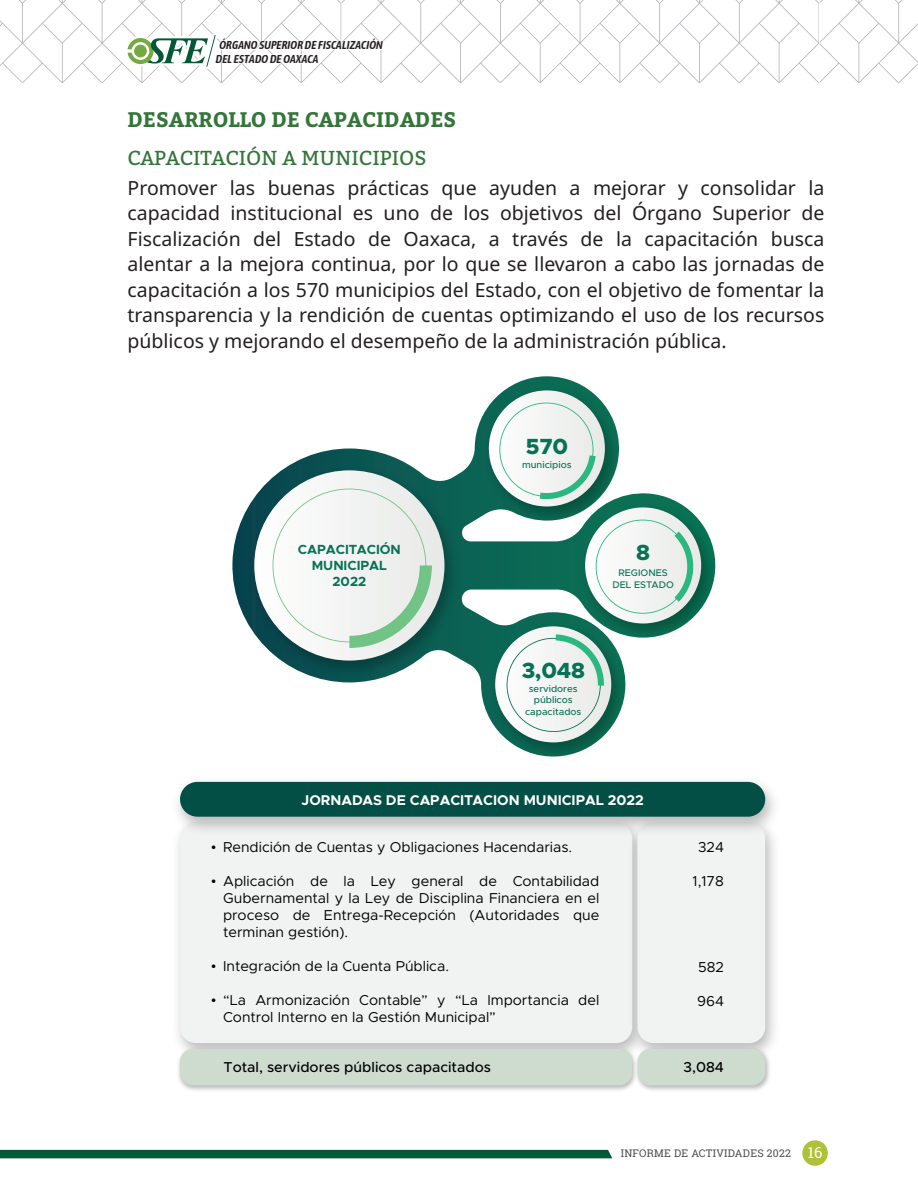
<style>
.page{position:relative;width:918px;height:1188px;background:#fff}
.page>*{position:absolute;margin:0;border:0;box-sizing:border-box;transform-origin:0 0}
.t1{font:800 22.05px "Metropolis";letter-spacing:-.01em;color:#087254}
.TITULO_2{font:700 21px "Bitter";color:#34753a}
.TITULO_3{font:20.25px "Bitter";color:#34753a}
.t2{font:19.5px/25.5px "Noto Sans";color:#231f20;text-align:justify}
.t3{font:14.4px/17.1px "Metropolis";color:#000001;text-align:justify}
.t4{font:500 14.4px "Metropolis";color:#000001}
.t5{font:700 14.25px "Metropolis";color:#fff}
.t6{font:700 13.35px/15.9px "Metropolis";color:#087254;text-align:center}
.t7{font:italic 600 11.4px/13.6px "Asap Condensed";color:#231f20}
.t8{font:10.5px "Roboto Slab";letter-spacing:.025em;color:#4b4c4d}
.t9{font:500 9.6px/11.6px "Metropolis";color:#087254;text-align:center}
.s1{font-family:"Times New Roman"}
.s2{font-size:15px;color:#fff}
</style>
<div class="page">
<svg style="left:0;top:0;width:918px;height:83px"></svg>
<div style="left:802px;top:1140px;width:26px;height:26px;background:#aec137;border-radius:50%"></div>
<div style="left:0;top:1150px;width:612px;height:8px;background:#035837"></div>
<div style="left:180px;top:822px;width:452px;height:221px;background:#f1f3f2;border-radius:16px"></div>
<img style="left:624px;top:841px;width:151px;height:204px">
<div style="left:638px;top:822px;width:127px;height:221px;background:#f1f3f2;border-radius:16px"></div>
<img style="left:177px;top:1045px;width:455px;height:46px">
<div style="left:180px;top:1049px;width:452px;height:36px;background:#cedbcf;border-radius:13px"></div>
<img style="left:632px;top:1045px;width:138px;height:46px">
<div style="left:638px;top:1049px;width:127px;height:36px;background:#cedbcf;border-radius:13px"></div>
<img style="left:175px;top:781px;width:599px;height:60px">
<div style="left:180px;top:782px;width:585px;height:35px;background:#034f45;border-radius:17px"></div>
<svg style="left:232px;top:376px;width:441px;height:332px"></svg>
<img style="left:244px;top:463px;width:220px;height:220px">
<svg style="left:254px;top:470px;width:191px;height:191px"></svg>
<svg style="left:273px;top:489px;width:159px;height:159px"></svg>
<img style="left:479px;top:383px;width:146px;height:146px">
<svg style="left:489px;top:390px;width:116px;height:116px"></svg>
<svg style="left:495px;top:398px;width:103px;height:104px"></svg>
<img style="left:575px;top:500px;width:141px;height:146px">
<svg style="left:585px;top:507px;width:116px;height:117px"></svg>
<svg style="left:591px;top:515px;width:107px;height:103px"></svg>
<img style="left:485px;top:619px;width:146px;height:138px">
<svg style="left:495px;top:626px;width:116px;height:116px"></svg>
<svg style="left:502px;top:633px;width:103px;height:104px"></svg>
<p class="t7" style="left:215px;top:38px;width:170px;text-indent:4px">ÓRGANO SUPERIOR DE FISCALIZACIÓN<br>DEL ESTADO DE OAXACA</p>
<p class="TITULO_2" style="left:128px;top:103px;width:330px">DESARROLLO DE CAPACIDADES</p>
<p class="TITULO_3" style="left:128px;top:143px;width:300px">CAPACITACIÓN A MUNICIPIOS</p>
<p class="t2" style="left:128px;top:175px;width:698px">Promover las buenas prácticas que ayuden a mejorar y consolidar la capacidad institucional es uno de los objetivos del Órgano Superior de Fiscalización del Estado de Oaxaca, a través de la capacitación busca alentar a la mejora continua, por lo que se llevaron a cabo las jornadas de capacitación a los 570 municipios del Estado, con el objetivo de fomentar la transparencia y la rendición de cuentas optimizando el uso de los recursos públicos y mejorando el desempeño de la administración pública.</p>
<p class="t6" style="left:298px;top:542px;width:105px">CAPACITACIÓN<br>MUNICIPAL<br>2022</p>
<p class="t1" style="left:526px;top:432px;width:44px">570</p>
<p class="t9" style="left:522px;top:459px;width:51px">municipios</p>
<p class="t1" style="left:636px;top:538px;width:15px">8</p>
<p class="t9" style="left:612px;top:567px;width:63px">REGIONES<br>DEL ESTADO</p>
<p class="t1" style="left:522px;top:657px;width:65px">3,048</p>
<p class="t9" style="left:525px;top:683px;width:58px">servidores públicos capacitados</p>
<p class="t5" style="left:302px;top:791px;width:344px">JORNADAS DE CAPACITACION MUNICIPAL 2022</p>
<p class="t3" style="left:211px;top:838px;width:363px"><span class="s1">•</span> Rendición de Cuentas y Obligaciones Hacendarias.</p>
<p class="t3" style="left:223px;top:872px;width:378px;text-indent:-12px"><span class="s1">•</span> Aplicación de la Ley general de Contabilidad Gubernamental y la Ley de Disciplina Financiera en el proceso de Entrega-Recepción (Autoridades que terminan gestión).</p>
<p class="t3" style="left:211px;top:957px;width:239px"><span class="s1">•</span> Integración de la Cuenta Pública.</p>
<p class="t3" style="left:223px;top:991px;width:378px;text-indent:-12px"><span class="s1">•</span> “La Armonización Contable” y “La Importancia del<br>Control Interno en la Gestión Municipal”</p>
<p class="t4" style="left:224px;top:1058px;width:269px">Total, servidores públicos capacitados</p>
<p class="t3" style="left:698px;top:838px;width:27px">324</p>
<p class="t3" style="left:693px;top:872px;width:33px">1,178</p>
<p class="t3" style="left:698px;top:959px;width:27px">582</p>
<p class="t3" style="left:697px;top:993px;width:28px">964</p>
<p class="t4" style="left:684px;top:1058px;width:42px">3,084</p>
<p class="t8" style="left:621px;top:1146px;width:203px">INFORME DE ACTIVIDADES 2022 <span class="s2">16</span></p>
</div>
